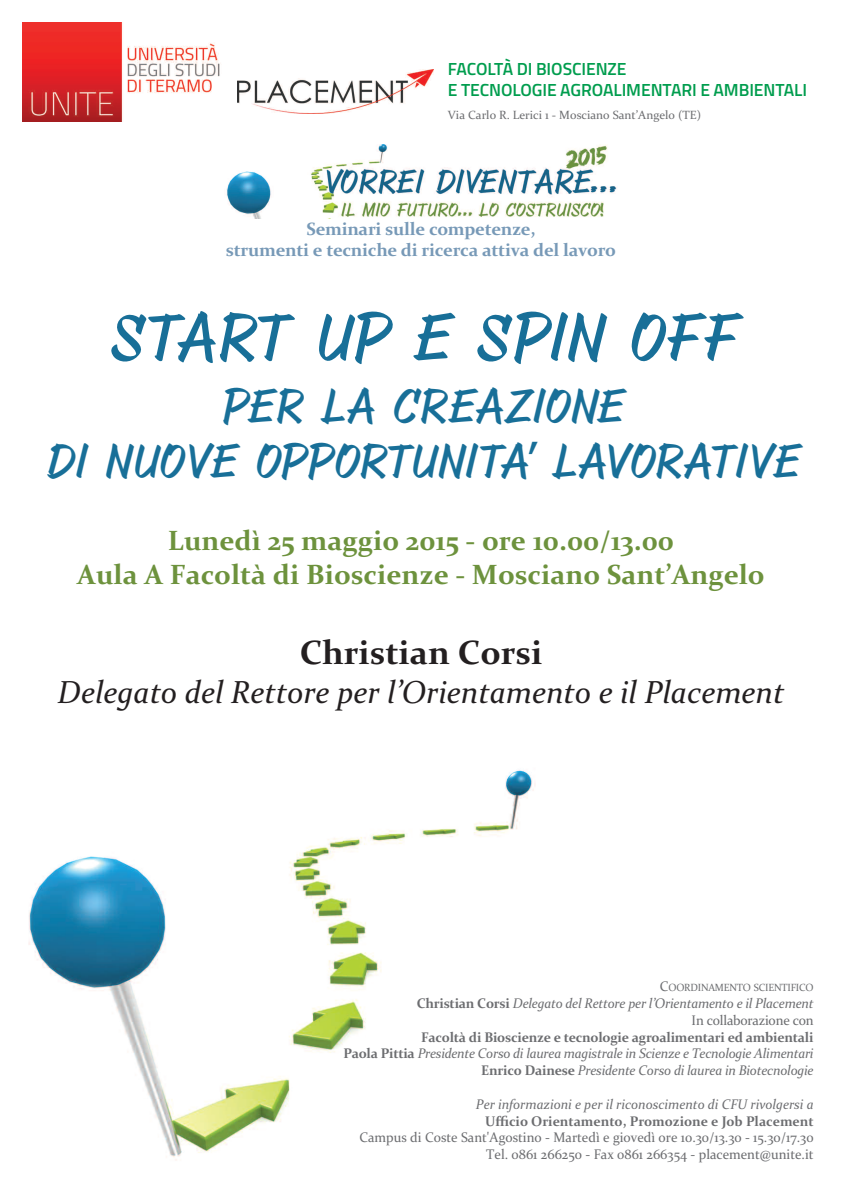
<style>
.page{position:relative;width:842px;height:1191px;background:#fff}
.page>*{position:absolute;margin:0;border:0;box-sizing:border-box;transform-origin:0 0}
.t1{font:63px "ABOVEADEMOVERSION";color:#186f98}
.t2{font:45px/55.4px "ABOVEADEMOVERSION";color:#186f98;text-align:center}
.t3{font:700 34px "Constantia";color:#231f20}
.t4{font:italic 32px "Constantia";color:#231f20}
.t5{font:700 28px/33.6px "Constantia";color:#6d923d;text-align:center}
.t6{font:700 18px/21.6px "Constantia";letter-spacing:-.015em;color:#7799b7;text-align:center}
.t7{font:600 17.5px/21px "Titillium";letter-spacing:-.005em;color:#009d4e}
.t8{font:italic 14px/16.8px "Constantia";letter-spacing:-.015em;color:#6c6d70;text-align:right;scale:.96 1}
.t9{font:14px/16.8px "Constantia";color:#6c6d70;text-align:right;scale:.96 1}
.t10{font:700 14px "Constantia";color:#6c6d70;scale:.96 1}
.t11{font:12px "Constantia";color:#6c6d70}
.t12{font:10.5px "Constantia";letter-spacing:-.02em;color:#6c6d70;scale:.96 1}
.s1{font-family:"Tahoma"}
.s2{font-size:14px}
.s3{font-weight:700;font-style:normal}
.s4{font-style:normal}
</style>
<div class="page">
<img style="left:28px;top:770px;width:508px;height:391px">
<img style="left:23px;top:23px;width:197px;height:99px">
<img style="left:237px;top:69px;width:197px;height:44px">
<img style="left:226px;top:145px;width:391px;height:73px">
<p class="t7" style="left:448px;top:60px;width:361px">FACOLTÀ DI BIOSCIENZE<br>E TECNOLOGIE AGROALIMENTARI E AMBIENTALI</p>
<p class="t11" style="left:448px;top:108px;width:255px">Via Carlo R. Lerici 1 - Mosciano Sant’Angelo (TE)</p>
<p class="t6" style="left:226px;top:218px;width:392px">Seminari sulle competenze,<br>strumenti e tecniche di ricerca attiva del lavoro</p>
<h1 class="t1" style="left:108px;top:299px;width:628px">START UP E SPIN OFF</h1>
<h2 class="t2" style="left:44px;top:377px;width:756px">PER LA CREAZIONE<br>DI NUOVE OPPORTUNITA<span class="s1">’</span> LAVORATIVE</h2>
<h3 class="t5" style="left:77px;top:524px;width:689px">Lunedì 25 maggio 2015 - ore 10.00/13.00<br>Aula A Facoltà di Bioscienze - Mosciano Sant’Angelo</h3>
<h3 class="t3" style="left:300px;top:632px;width:244px">Christian Corsi</h3>
<h3 class="t4" style="left:58px;top:673px;width:728px">Delegato del Rettore per l’Orientamento e il Placement</h3>
<p class="t12" style="left:660px;top:981px;width:162px"><span class="s2">C</span>OORDINAMENTO SCIENTIFICO</p>
<p class="t8" style="left:417px;top:994px;width:415px"><span class="s3">Christian Corsi</span> Delegato del Rettore per l’Orientamento e il Placement<br><span class="s4">In collaborazione con</span></p>
<p class="t8" style="left:343px;top:1028px;width:491px"><span class="s3">Facoltà di Bioscienze e tecnologie agroalimentari ed ambientali<br>Paola Pittia</span> Presidente Corso di laurea magistrale in Scienze e Tecnologie Alimentari<br><span class="s3">Enrico Dainese</span> Presidente Corso di laurea in Biotecnologie</p>
<p class="t8" style="left:476px;top:1095px;width:353px">Per informazioni e per il riconoscimento di CFU rivolgersi a</p>
<p class="t10" style="left:485px;top:1112px;width:344px">Ufficio Orientamento, Promozione e Job Placement</p>
<p class="t9" style="left:359px;top:1129px;width:475px">Campus di Coste Sant'Agostino - Martedì e giovedì ore 10.30/13.30 - 15.30/17.30<br>Tel. 0861 266250 - Fax 0861 266354 - placement@unite.it</p>
</div>
